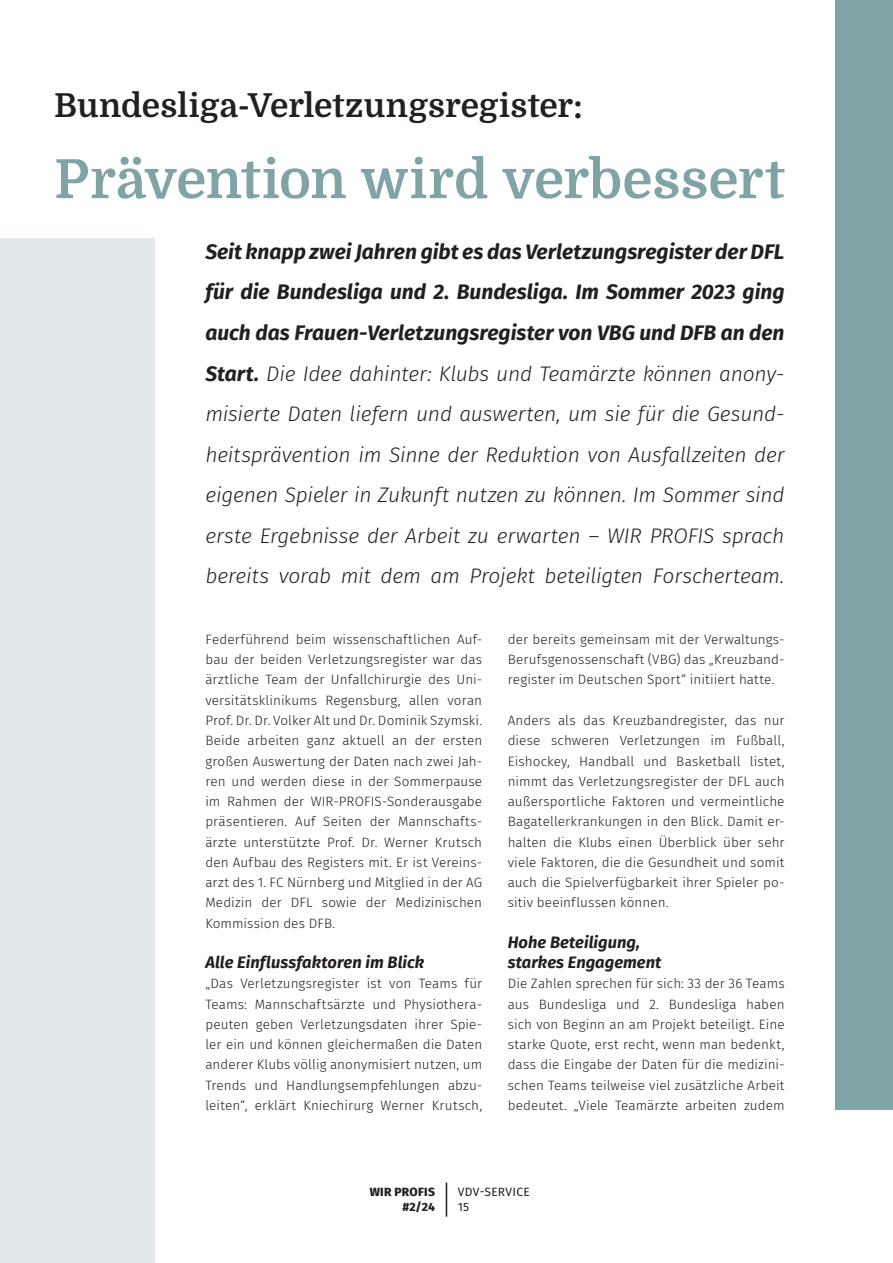
<style>
.page{position:relative;width:893px;height:1263px;background:#fff}
.page>*{position:absolute;margin:0;border:0;box-sizing:border-box;transform-origin:0 0}
.t1{font:700 54px "Domine";color:#80a4a6}
.t2{font:700 33px "Domine";letter-spacing:.005em;color:#231f20}
.t3{font:italic 300 21px/40.5px "Fira Sans";letter-spacing:-.01em;color:#231f20;text-align:justify}
.t4{font:italic 700 16.5px/20.2px "Fira Sans";letter-spacing:.005em;color:#231f20}
.t5{font:300 13.5px/20.2px "Fira Sans";letter-spacing:.005em;color:#231f20;text-align:justify}
.t6{font:800 12px/15px "Fira Sans";letter-spacing:.025em;color:#231f20;text-align:right}
.t7{font:12px/15px "Fira Sans";letter-spacing:.025em;color:#231f20}
.s1{font-weight:700}
</style>
<div class="page">
<hr style="left:446px;top:1182px;width:1px;height:34px;background:#231f20">
<div style="left:0;top:239px;width:154px;height:1024px;background:#e1e9ea"></div>
<div style="left:836px;top:0;width:57px;height:1110px;background:#80a4a6"></div>
<h2 class="t2" style="left:54px;top:87px;width:530px">Bundesliga-Verletzungsregister:</h2>
<h1 class="t1" style="left:54px;top:149px;width:732px">Prävention wird verbessert</h1>
<p class="t3" style="left:205px;top:231px;width:581px"><span class="s1">Seit knapp zwei Jahren gibt es das Verletzungsregister der DFL für die Bundesliga und 2. Bundesliga. Im Sommer 2023 ging auch das Frauen-Verletzungsregister von VBG und DFB an den Start.</span> Die Idee dahinter: Klubs und Teamärzte können anony&shy;misierte Daten liefern und auswerten, um sie für die Gesund&shy;heitsprävention im Sinne der Reduktion von Ausfallzeiten der eigenen Spieler in Zukunft nutzen zu können. Im Sommer sind erste Ergebnisse der Arbeit zu erwarten – WIR PROFIS sprach bereits vorab mit dem am Projekt beteiligten Forscherteam.</p>
<p class="t5" style="left:205px;top:629px;width:278px">Federführend beim wissenschaftlichen Auf&shy;bau der beiden Verletzungsregister war das ärztliche Team der Unfallchirurgie des Uni&shy;versitätsklinikums Regensburg, allen voran Prof. Dr. Dr. Volker Alt und Dr. Dominik Szymski.<br>Beide arbeiten ganz aktuell an der ersten großen Auswertung der Daten nach zwei Jah&shy;ren und werden diese in der Sommerpause im Rahmen der WIR-PROFIS-Sonderausgabe präsentieren. Auf Seiten der Mannschafts&shy;ärzte unterstützte Prof. Dr. Werner Krutsch den Aufbau des Registers mit. Er ist Vereins&shy;arzt des 1. FC Nürnberg und Mitglied in der AG Medizin der DFL sowie der Medizinischen Kommission des DFB.</p>
<p class="t4" style="left:205px;top:951px;width:220px">Alle Einflussfaktoren im Blick</p>
<p class="t5" style="left:205px;top:973px;width:278px">„Das Verletzungsregister ist von Teams für Teams: Mannschaftsärzte und Physiothera&shy;peuten geben Verletzungsdaten ihrer Spie&shy;ler ein und können gleichermaßen die Daten anderer Klubs völlig anonymisiert nutzen, um Trends und Handlungsempfehlungen abzu&shy;leiten“, erklärt Kniechirurg Werner Krutsch,</p>
<p class="t5" style="left:508px;top:629px;width:278px">der bereits gemeinsam mit der Verwaltungs-Berufsgenossenschaft (VBG) das „Kreuzband&shy;register im Deutschen Sport“ initiiert hatte.</p>
<p class="t5" style="left:508px;top:710px;width:278px">Anders als das Kreuzbandregister, das nur diese schweren Verletzungen im Fußball, Eishockey, Handball und Basketball listet, nimmt das Verletzungsregister der DFL auch außersportliche Faktoren und vermeintliche Bagatellerkrankungen in den Blick. Damit er&shy;halten die Klubs einen Überblick über sehr viele Faktoren, die die Gesundheit und somit auch die Spielverfügbarkeit ihrer Spieler po&shy;sitiv beeinflussen können.</p>
<p class="t4" style="left:508px;top:931px;width:155px">Hohe Beteiligung, starkes Engagement</p>
<p class="t5" style="left:508px;top:973px;width:278px">Die Zahlen sprechen für sich: 33 der 36 Teams aus Bundesliga und 2. Bundesliga haben sich von Beginn an am Projekt beteiligt. Eine starke Quote, erst recht, wenn man bedenkt, dass die Eingabe der Daten für die medizini&shy;schen Teams teilweise viel zusätzliche Arbeit bedeutet. „Viele Teamärzte arbeiten zudem</p>
<p class="t6" style="left:370px;top:1183px;width:67px">WIR PROFIS #2/24</p>
<p class="t7" style="left:458px;top:1185px;width:73px">VDV-SERVICE<br>15</p>
</div>
